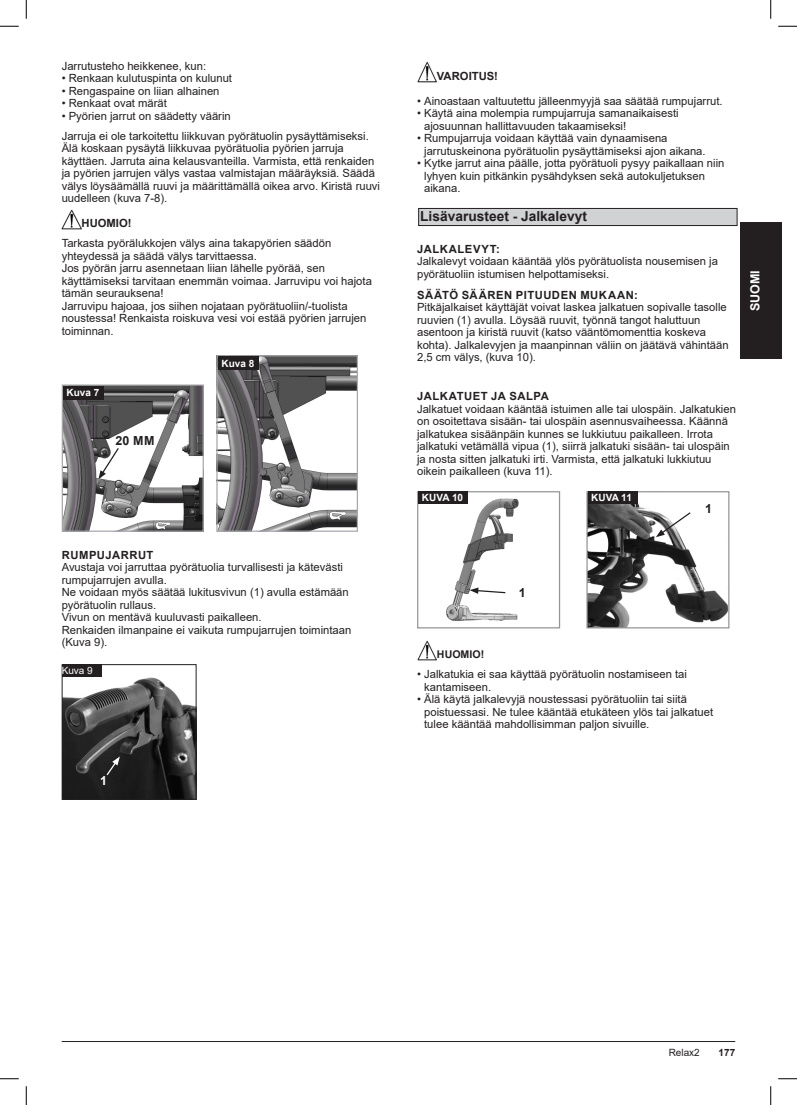
<style>
.page{position:relative;width:797px;height:1105px;background:#fff}
.page>*{position:absolute;margin:0;border:0;box-sizing:border-box;transform-origin:0 0}
.FI_Heading_1{font:700 13.75px "Arial";color:#231f20}
.LABELS{font:700 12.5px "Arial";color:#fff}
.LABELS-2{font:700 12.5px "Arial";color:#231f20}
.BODY_TEXT{font:11.25px/12.5px "Arial";color:#231f20}
.Option_Title{font:700 11.25px "Arial";letter-spacing:.045em;color:#231f20}
.BODY_TEXT-2{font:700 11.25px "Arial";color:#231f20}
.Body_Text{font:700 10.62px "Arial";color:#231f20}
.Bildnummer{font:700 10px "Arial";color:#fff}
.t1{font:10px "Arial";color:#231f20}
.Figure_Text{font:10px "Arial";color:#fff}
.t2{font:700 10px "Arial";color:#231f20}
</style>
<div class="page">
<hr style="left:62px;top:1041px;width:673px;height:1px;background:#231f20">
<div style="left:740px;top:222px;width:41px;height:137px;background:#231f20"></div>
<img style="left:62px;top:209px;width:20px;height:21px">
<img style="left:64px;top:386px;width:138px;height:144px">
<div style="left:62px;top:384px;width:142px;height:148px;border:1px solid #a8a9ad"></div>
<div style="left:63px;top:386px;width:41px;height:13px;background:#231f20"></div>
<svg style="left:98px;top:447px;width:22px;height:32px"></svg>
<img style="left:218px;top:357px;width:138px;height:173px">
<div style="left:216px;top:355px;width:142px;height:177px;border:1px solid #a8a9ad"></div>
<div style="left:218px;top:356px;width:41px;height:14px;background:#231f20"></div>
<img style="left:64px;top:666px;width:130px;height:132px">
<div style="left:62px;top:664px;width:134px;height:136px;border:1px solid #231f20"></div>
<div style="left:62px;top:664px;width:39px;height:13px;background:#231f20"></div>
<svg style="left:105px;top:756px;width:15px;height:21px"></svg>
<img style="left:417px;top:62px;width:20px;height:20px">
<div style="left:418px;top:208px;width:319px;height:18px;background:#d1d2d4"></div>
<div style="left:418px;top:208px;width:319px;height:18px;border:1px solid #231f20"></div>
<img style="left:419px;top:498px;width:100px;height:123px">
<div style="left:417px;top:491px;width:143px;height:137px;border:1px solid #939598"></div>
<div style="left:418px;top:491px;width:50px;height:12px;background:#231f20"></div>
<svg style="left:469px;top:587px;width:37px;height:7px"></svg>
<img style="left:588px;top:493px;width:139px;height:133px">
<div style="left:586px;top:491px;width:143px;height:137px;border:1px solid #939598"></div>
<div style="left:587px;top:491px;width:50px;height:13px;background:#231f20"></div>
<svg style="left:656px;top:511px;width:36px;height:26px"></svg>
<img style="left:417px;top:640px;width:20px;height:20px">
<svg style="left:0;top:25px;width:19px;height:2px"></svg>
<svg style="left:778px;top:25px;width:19px;height:2px"></svg>
<svg style="left:0;top:1078px;width:19px;height:1px"></svg>
<svg style="left:778px;top:1078px;width:19px;height:1px"></svg>
<svg style="left:25px;top:0;width:2px;height:19px"></svg>
<svg style="left:25px;top:1086px;width:2px;height:19px"></svg>
<svg style="left:770px;top:0;width:1px;height:19px"></svg>
<svg style="left:770px;top:1086px;width:1px;height:19px"></svg>
<p class="BODY_TEXT" style="left:62px;top:60px;width:146px">Jarrutusteho heikkenee, kun:</p>
<p class="BODY_TEXT" style="left:62px;top:72px;width:172px">• Renkaan kulutuspinta on kulunut</p>
<p class="BODY_TEXT" style="left:62px;top:85px;width:159px">• Rengaspaine on liian alhainen</p>
<p class="BODY_TEXT" style="left:62px;top:97px;width:107px">• Renkaat ovat märät</p>
<p class="BODY_TEXT" style="left:62px;top:110px;width:171px">• Pyörien jarrut on säädetty väärin</p>
<p class="BODY_TEXT" style="left:62px;top:130px;width:320px">Jarruja ei ole tarkoitettu liikkuvan pyörätuolin pysäyttämiseksi.<br>Älä koskaan pysäytä liikkuvaa pyörätuolia pyörien jarruja käyttäen. Jarruta aina kelausvanteilla. Varmista, että renkaiden ja pyörien jarrujen välys vastaa valmistajan määräyksiä. Säädä välys löysäämällä ruuvi ja määrittämällä oikea arvo. Kiristä ruuvi uudelleen (kuva 7-8).</p>
<p class="BODY_TEXT-2" style="left:82px;top:215px;width:51px">HUOMIO!</p>
<p class="BODY_TEXT" style="left:62px;top:237px;width:271px">Tarkasta pyörälukkojen välys aina takapyörien säädön yhteydessä ja säädä välys tarvittaessa.</p>
<p class="BODY_TEXT" style="left:62px;top:262px;width:312px">Jos pyörän jarru asennetaan liian lähelle pyörää, sen käyttämiseksi tarvitaan enemmän voimaa. Jarruvipu voi hajota tämän seurauksena!</p>
<p class="BODY_TEXT" style="left:62px;top:300px;width:306px">Jarruvipu hajoaa, jos siihen nojataan pyörätuoliin/-tuolista noustessa! Renkaista roiskuva vesi voi estää pyörien jarrujen toiminnan.</p>
<p class="Bildnummer" style="left:67px;top:386px;width:34px">Kuva 7</p>
<p class="LABELS-2" style="left:115px;top:432px;width:41px">20 MM</p>
<p class="Bildnummer" style="left:221px;top:356px;width:34px">Kuva 8</p>
<p class="Option_Title" style="left:62px;top:547px;width:93px">RUMPUJARRUT</p>
<p class="BODY_TEXT" style="left:62px;top:561px;width:283px">Avustaja voi jarruttaa pyörätuolia turvallisesti ja kätevästi rumpujarrujen avulla.</p>
<p class="BODY_TEXT" style="left:62px;top:586px;width:288px">Ne voidaan myös säätää lukitusvivun (1) avulla estämään pyörätuolin rullaus.</p>
<p class="BODY_TEXT" style="left:62px;top:611px;width:201px">Vivun on mentävä kuuluvasti paikalleen.</p>
<p class="BODY_TEXT" style="left:62px;top:623px;width:291px">Renkaiden ilmanpaine ei vaikuta rumpujarrujen toimintaan (Kuva 9).</p>
<p class="Figure_Text" style="left:62px;top:664px;width:33px">Kuva 9</p>
<p class="LABELS" style="left:100px;top:772px;width:8px">1</p>
<p class="BODY_TEXT-2" style="left:437px;top:68px;width:63px">VAROITUS!</p>
<p class="BODY_TEXT" style="left:417px;top:95px;width:307px">• Ainoastaan valtuutettu jälleenmyyjä saa säätää rumpujarrut.</p>
<p class="BODY_TEXT" style="left:424px;top:107px;width:256px;text-indent:-7px">• Käytä aina molempia rumpujarruja samanaikaisesti ajosuunnan hallittavuuden takaamiseksi!</p>
<p class="BODY_TEXT" style="left:424px;top:132px;width:283px;text-indent:-7px">• Rumpujarruja voidaan käyttää vain dynaamisena jarrutuskeinona pyörätuolin pysäyttämiseksi ajon aikana.</p>
<p class="BODY_TEXT" style="left:424px;top:157px;width:302px;text-indent:-7px">• Kytke jarrut aina päälle, jotta pyörätuoli pysyy paikallaan niin lyhyen kuin pitkänkin pysähdyksen sekä autokuljetuksen aikana.</p>
<p class="FI_Heading_1" style="left:420px;top:207px;width:168px">Lisävarusteet - Jalkalevyt</p>
<p class="Option_Title" style="left:417px;top:241px;width:84px">JALKALEVYT:</p>
<p class="BODY_TEXT" style="left:417px;top:255px;width:302px">Jalkalevyt voidaan kääntää ylös pyörätuolista nousemisen ja pyörätuoliin istumisen helpottamiseksi.</p>
<p class="Option_Title" style="left:417px;top:287px;width:222px">SÄÄTÖ SÄÄREN PITUUDEN MUKAAN:</p>
<p class="BODY_TEXT" style="left:417px;top:301px;width:313px">Pitkäjalkaiset käyttäjät voivat laskea jalkatuen sopivalle tasolle ruuvien (1) avulla. Löysää ruuvit, työnnä tangot haluttuun asentoon ja kiristä ruuvit (katso vääntömomenttia koskeva kohta). Jalkalevyjen ja maanpinnan väliin on jäätävä vähintään 2,5 cm välys, (kuva 10).</p>
<p class="Option_Title" style="left:417px;top:388px;width:133px">JALKATUET JA SALPA</p>
<p class="BODY_TEXT" style="left:417px;top:403px;width:320px">Jalkatuet voidaan kääntää istuimen alle tai ulospäin. Jalkatukien on osoitettava sisään- tai ulospäin asennusvaiheessa. Käännä jalkatukea sisäänpäin kunnes se lukkiutuu paikalleen. Irrota jalkatuki vetämällä vipua (1), siirrä jalkatuki sisään- tai ulospäin ja nosta sitten jalkatuki irti. Varmista, että jalkatuki lukkiutuu oikein paikalleen (kuva 11).</p>
<p class="Bildnummer" style="left:422px;top:490px;width:43px">KUVA 10</p>
<p class="Bildnummer" style="left:591px;top:491px;width:42px">KUVA 11</p>
<p class="LABELS-2" style="left:705px;top:499px;width:8px">1</p>
<p class="LABELS" style="left:746px;top:311px;width:42px;rotate:-90deg">SUOMI</p>
<p class="LABELS-2" style="left:519px;top:583px;width:8px">1</p>
<p class="Body_Text" style="left:437px;top:647px;width:49px">HUOMIO!</p>
<p class="BODY_TEXT" style="left:424px;top:668px;width:264px;text-indent:-7px">• Jalkatukia ei saa käyttää pyörätuolin nostamiseen tai kantamiseen.</p>
<p class="BODY_TEXT" style="left:424px;top:693px;width:290px;text-indent:-7px">• Älä käytä jalkalevyjä noustessasi pyörätuoliin tai siitä poistuessasi. Ne tulee kääntää etukäteen ylös tai jalkatuet tulee kääntää mahdollisimman paljon sivuille.</p>
<p class="t1" style="left:668px;top:1045px;width:33px">Relax2</p>
<p class="t2" style="left:718px;top:1045px;width:18px">177</p>
</div>
